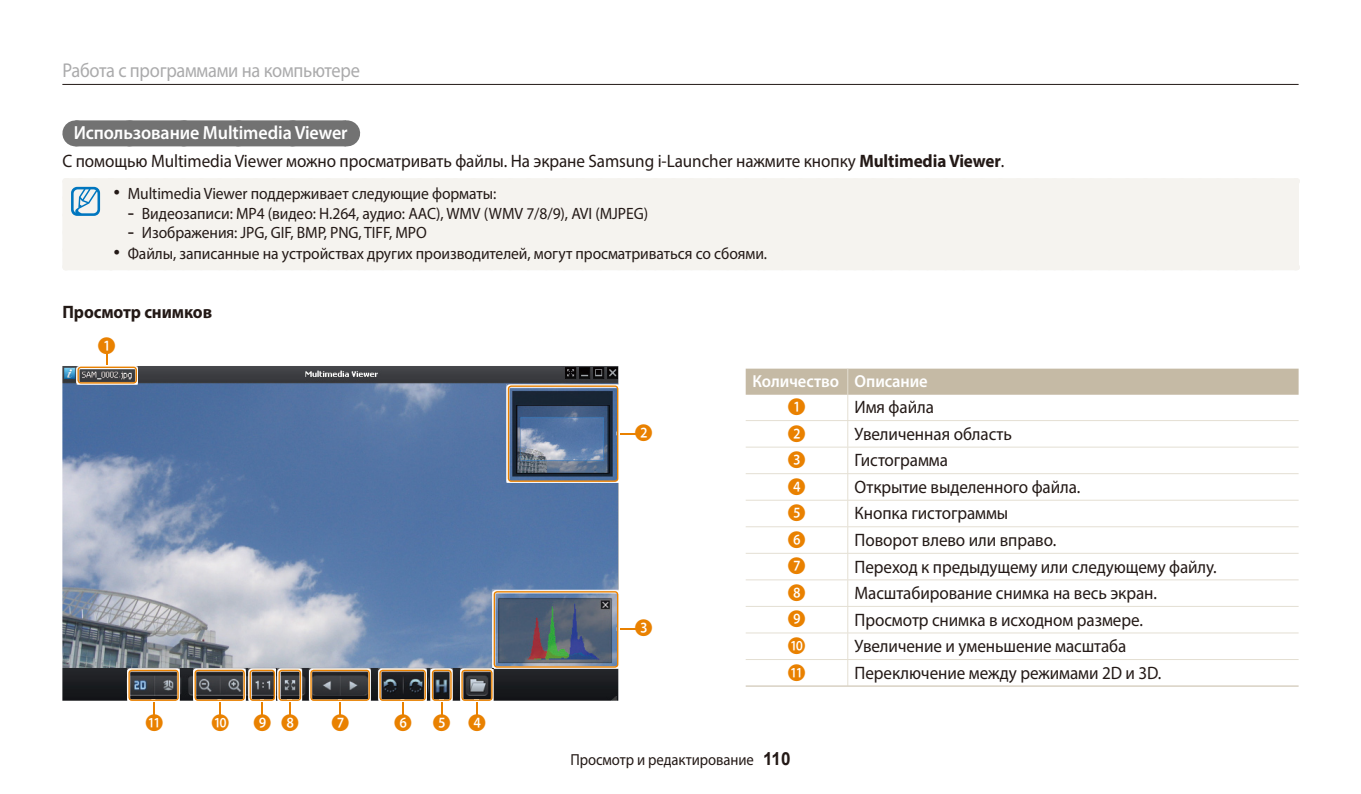
<style>
.page{position:relative;width:1361px;height:794px;background:#fff}
.page>*{position:absolute;margin:0;border:0;box-sizing:border-box;transform-origin:0 0}
.t1{font:20px "Myriad Pro";letter-spacing:-.015em;color:#ababac;scale:.92 1}
.t2{font:600 19px "Myriad Pro";letter-spacing:-.005em;color:#fff;scale:.95 1}
.t3{font:18px "Myriad Pro";letter-spacing:-.005em;color:#231916;scale:.95 1}
.t4{font:18px "Glyphs ENG";color:#e98100}
.t5{font:700 18px "Myriad Pro";letter-spacing:-.005em;color:#231916;scale:.95 1}
.t6{font:600 17.4px "Myriad Pro";letter-spacing:-.005em;color:#fff;scale:.95 1}
.t7{font:16.4px "Myriad Pro";letter-spacing:-.005em;color:#231916;scale:.95 1}
.t8{font:16px "Myriad Pro";letter-spacing:-.005em;color:#231916;scale:.92 1}
.s1{font-weight:700}
.s2{font-family:"Arial";font-size:19px}
.s3{font-family:"Arial";font-weight:700;font-size:18px}
</style>
<div class="page">
<hr style="left:62px;top:84px;width:1236px;height:1px;background:#231916">
<div style="left:75px;top:120px;width:271px;height:26px;background:#727272"></div>
<svg style="left:130px;top:120px;width:189px;height:1px"></svg>
<svg style="left:346px;top:120px;width:1px;height:26px"></svg>
<div style="left:68px;top:184px;width:1225px;height:80px;background:#f5f3ef"></div>
<div style="left:65px;top:178px;width:46px;height:6px;background:#f5f3ef"></div>
<div style="left:62px;top:181px;width:6px;height:86px;background:#f5f3ef"></div>
<div style="left:111px;top:178px;width:1185px;height:6px;background:#f5f3ef"></div>
<div style="left:1293px;top:181px;width:6px;height:86px;background:#f5f3ef"></div>
<div style="left:65px;top:264px;width:46px;height:6px;background:#f5f3ef"></div>
<div style="left:111px;top:264px;width:1185px;height:6px;background:#f5f3ef"></div>
<svg style="left:62px;top:178px;width:41px;height:72px"></svg>
<img style="left:62px;top:366px;width:556px;height:334px">
<img style="left:506px;top:384px;width:113px;height:99px">
<svg style="left:618px;top:431px;width:18px;height:4px"></svg>
<div style="left:508px;top:385px;width:110px;height:97px;border:1px solid #e98100;border-radius:3px"></div>
<img style="left:492px;top:590px;width:127px;height:78px">
<svg style="left:618px;top:627px;width:18px;height:4px"></svg>
<div style="left:494px;top:591px;width:124px;height:76px;border:1px solid #e98100;border-radius:3px"></div>
<img style="left:460px;top:668px;width:33px;height:33px">
<svg style="left:476px;top:702px;width:2px;height:14px"></svg>
<div style="left:461px;top:669px;width:31px;height:32px;border:1px solid #e98100;border-radius:3px"></div>
<img style="left:430px;top:668px;width:23px;height:33px">
<svg style="left:441px;top:702px;width:2px;height:14px"></svg>
<div style="left:432px;top:669px;width:20px;height:32px;border:1px solid #e98100;border-radius:3px"></div>
<img style="left:378px;top:668px;width:49px;height:33px">
<svg style="left:402px;top:702px;width:2px;height:14px"></svg>
<div style="left:379px;top:669px;width:47px;height:32px;border:1px solid #e98100;border-radius:3px"></div>
<img style="left:309px;top:668px;width:62px;height:33px">
<svg style="left:339px;top:702px;width:2px;height:14px"></svg>
<div style="left:310px;top:669px;width:60px;height:32px;border:1px solid #e98100;border-radius:3px"></div>
<img style="left:248px;top:668px;width:54px;height:33px">
<svg style="left:278px;top:669px;width:23px;height:47px"></svg>
<svg style="left:261px;top:702px;width:2px;height:14px"></svg>
<div style="left:249px;top:669px;width:26px;height:32px;border:1px solid #e98100;border-radius:3px"></div>
<img style="left:193px;top:668px;width:53px;height:33px">
<svg style="left:219px;top:702px;width:2px;height:14px"></svg>
<div style="left:194px;top:669px;width:51px;height:32px;border:1px solid #e98100;border-radius:3px"></div>
<img style="left:127px;top:668px;width:53px;height:33px">
<svg style="left:153px;top:702px;width:2px;height:14px"></svg>
<div style="left:128px;top:669px;width:51px;height:32px;border:1px solid #e98100;border-radius:3px"></div>
<img style="left:76px;top:366px;width:62px;height:18px">
<svg style="left:106px;top:353px;width:2px;height:12px"></svg>
<div style="left:77px;top:366px;width:60px;height:17px;border:1px solid #e98100;border-radius:3px"></div>
<hr style="left:746px;top:685px;width:552px;height:1px;background:#c5baa5">
<svg style="left:746px;top:369px;width:552px;height:316px"></svg>
<p class="t1" style="left:62px;top:63px;width:325px">Работа с программами на компьютере</p>
<p class="t2" style="left:74px;top:126px;width:290px">Использование Multimedia Viewer</p>
<p class="t3" style="left:62px;top:155px;width:993px">С помощью Multimedia Viewer можно просматривать файлы. На экране Samsung i-Launcher нажмите кнопку <span class="s1">Multimedia Viewer</span>.</p>
<p class="t7" style="left:114px;top:188px;width:404px"><span class="s2">•</span> Multimedia Viewer поддерживает следующие форматы:</p>
<p class="t7" style="left:128px;top:207px;width:549px"><span class="s2">-</span> Видеозаписи: MP4 (видео: H.264, аудио: AAC), WMV (WMV 7/8/9), AVI (MJPEG)</p>
<p class="t7" style="left:128px;top:227px;width:316px"><span class="s2">-</span> Изображения: JPG, GIF, BMP, PNG, TIFF, MPO</p>
<p class="t7" style="left:114px;top:248px;width:689px"><span class="s2">•</span> Файлы, записанные на устройствах других производителей, могут просматриваться со сбоями.</p>
<p class="t5" style="left:62px;top:305px;width:159px">Просмотр снимков</p>
<p class="t4" style="left:96px;top:337px;width:22px">1</p>
<p class="t4" style="left:144px;top:714px;width:22px">!</p>
<p class="t4" style="left:252px;top:714px;width:50px">9 8</p>
<p class="t4" style="left:431px;top:714px;width:57px">5 4</p>
<p class="t4" style="left:210px;top:714px;width:22px">0</p>
<p class="t4" style="left:393px;top:714px;width:22px">6</p>
<p class="t4" style="left:330px;top:714px;width:22px">7</p>
<p class="t4" style="left:633px;top:424px;width:22px">2</p>
<p class="t4" style="left:633px;top:620px;width:22px">3</p>
<p class="t6" style="left:752px;top:375px;width:186px">Количество Описание</p>
<p class="t4" style="left:786px;top:398px;width:22px">1</p>
<p class="t3" style="left:854px;top:401px;width:85px">Имя файла</p>
<p class="t4" style="left:786px;top:425px;width:22px">2</p>
<p class="t3" style="left:854px;top:427px;width:167px">Увеличенная область</p>
<p class="t4" style="left:786px;top:451px;width:22px">3</p>
<p class="t3" style="left:854px;top:454px;width:100px">Гистограмма</p>
<p class="t4" style="left:786px;top:478px;width:22px">4</p>
<p class="t3" style="left:854px;top:481px;width:239px">Открытие выделенного файла.</p>
<p class="t4" style="left:786px;top:504px;width:22px">5</p>
<p class="t3" style="left:854px;top:507px;width:163px">Кнопка гистограммы</p>
<p class="t4" style="left:786px;top:531px;width:22px">6</p>
<p class="t3" style="left:854px;top:534px;width:214px">Поворот влево или вправо.</p>
<p class="t4" style="left:786px;top:557px;width:22px">7</p>
<p class="t3" style="left:854px;top:560px;width:383px">Переход к предыдущему или следующему файлу.</p>
<p class="t4" style="left:786px;top:584px;width:22px">8</p>
<p class="t3" style="left:854px;top:587px;width:320px">Масштабирование снимка на весь экран.</p>
<p class="t4" style="left:786px;top:611px;width:22px">9</p>
<p class="t3" style="left:854px;top:613px;width:305px">Просмотр снимка в исходном размере.</p>
<p class="t4" style="left:786px;top:637px;width:22px">0</p>
<p class="t3" style="left:854px;top:640px;width:287px">Увеличение и уменьшение масштаба</p>
<p class="t4" style="left:786px;top:664px;width:22px">!</p>
<p class="t3" style="left:854px;top:666px;width:324px">Переключение между режимами 2D и 3D.</p>
<p class="t8" style="left:570px;top:754px;width:241px">Просмотр и редактирование <span class="s3">110</span></p>
</div>
